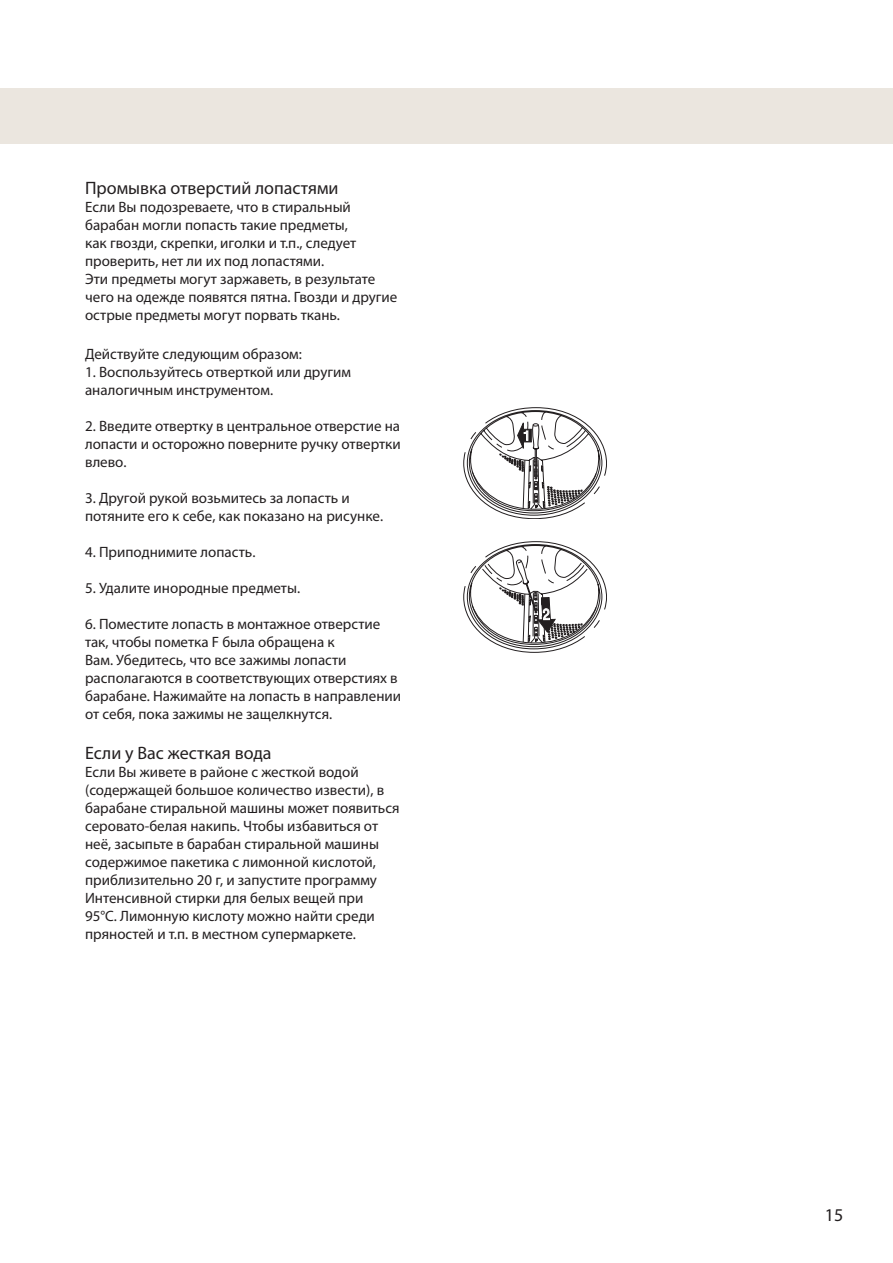
<style>
.page{position:relative;width:893px;height:1263px;background:#fff}
.page>*{position:absolute;margin:0;border:0;box-sizing:border-box;transform-origin:0 0}
.t1{font:700 18px "Helvetica Linotype";color:#231f20}
.t2{font:18px "Helvetica Linotype";color:#231f20}
.t3{font:15.6px "Helvetica";color:#fff;scale:.78 1}
.t4{font:15px/18px "Helvetica Linotype";color:#231f20}
.t5{font:700 15px "Helvetica Linotype";color:#231f20}
.t6{font:13.8px "Helvetica";color:#fff;scale:1.05 1}
.s1{font-weight:700}
</style>
<div class="page">
<div style="left:0;top:88px;width:893px;height:56px;background:#ebe6df"></div>
<svg style="left:464px;top:541px;width:143px;height:111px"></svg>
<svg style="left:464px;top:407px;width:143px;height:112px"></svg>
<p class="t1" style="left:85px;top:178px;width:255px">Промывка отверстий лопастями</p>
<p class="t4" style="left:85px;top:198px;width:314px">Если Вы подозреваете, что в стиральный барабан могли попасть такие предметы,<br>как гвозди, скрепки, иголки и т.п., следует проверить, нет ли их под лопастями.<br>Эти предметы могут заржаветь, в результате чего на одежде появятся пятна. Гвозди и другие острые предметы могут порвать ткань.</p>
<p class="t5" style="left:85px;top:346px;width:218px">Действуйте следующим образом:</p>
<p class="t4" style="left:85px;top:364px;width:267px"><span class="s1">1</span>. Воспользуйтесь отверткой или другим аналогичным инструментом.</p>
<p class="t4" style="left:85px;top:418px;width:317px;text-align:justify"><span class="s1">2</span>. Введите отвертку в центральное отверстие на лопасти и осторожно поверните ручку отвертки влево.</p>
<p class="t4" style="left:85px;top:490px;width:300px"><span class="s1">3</span>. Другой рукой возьмитесь за лопасть и потяните его к себе, как показано на рисунке.</p>
<p class="t4" style="left:85px;top:544px;width:172px"><span class="s1">4</span>. Приподнимите лопасть.</p>
<p class="t4" style="left:85px;top:580px;width:217px"><span class="s1">5</span>. Удалите инородные предметы.</p>
<p class="t4" style="left:85px;top:616px;width:318px"><span class="s1">6</span>. Поместите лопасть в монтажное отверстие так, чтобы пометка F была обращена к<br>Вам. Убедитесь, что все зажимы лопасти располагаются в соответствующих отверстиях в барабане. Нажимайте на лопасть в направлении от себя, пока зажимы не защелкнутся.</p>
<p class="t1" style="left:85px;top:743px;width:188px">Если у Вас жесткая вода</p>
<p class="t4" style="left:85px;top:763px;width:316px">Если Вы живете в районе с жесткой водой (содержащей большое количество извести), в барабане стиральной машины может появиться серовато-белая накипь. Чтобы избавиться от неё, засыпьте в барабан стиральной машины содержимое пакетика с лимонной кислотой, приблизительно 20 г, и запустите программу Интенсивной стирки для белых вещей при<br>95°C. Лимонную кислоту можно найти среди пряностей и т.п. в местном супермаркете.</p>
<p class="t6" style="left:523px;top:427px;width:9px">1</p>
<p class="t3" style="left:543px;top:605px;width:12px">2</p>
<p class="t2" style="left:825px;top:1205px;width:20px">15</p>
</div>
